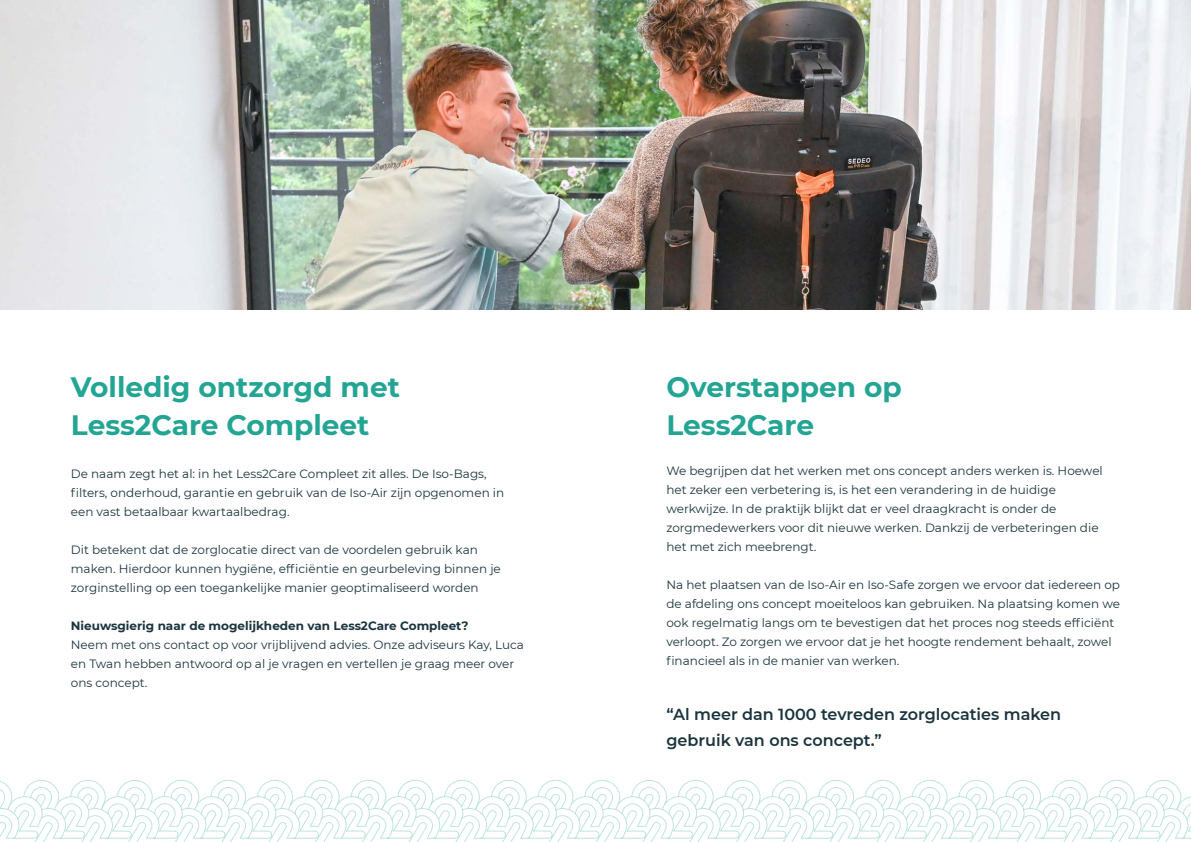
<style>
.page{position:relative;width:1191px;height:842px;background:#fff}
.page>*{position:absolute;margin:0;border:0;box-sizing:border-box;transform-origin:0 0}
.t1{font:700 28px/38px "Montserrat";color:#24a593}
.t2{font:600 16px/26px "Montserrat";color:#1b343d}
.t3{font:12px/19px "Montserrat";color:#1b343d}
.t4{font:700 12px "Montserrat";color:#1b343d}
</style>
<div class="page">
<svg style="left:386px;top:780px;width:805px;height:62px"></svg>
<svg style="left:0;top:780px;width:386px;height:62px"></svg>
<img style="left:0;top:0;width:1191px;height:309px">
<h1 class="t1" style="left:71px;top:367px;width:330px">Volledig ontzorgd met<br>Less2Care Compleet</h1>
<p class="t3" style="left:71px;top:464px;width:435px">De naam zegt het al: in het Less2Care Compleet zit alles. De Iso-Bags, filters, onderhoud, garantie en gebruik van de Iso-Air zijn opgenomen in een vast betaalbaar kwartaalbedrag.</p>
<p class="t3" style="left:71px;top:540px;width:431px">Dit betekent dat de zorglocatie direct van de voordelen gebruik kan maken. Hierdoor kunnen hygiëne, efficiëntie en geurbeleving binnen je zorginstelling op een toegankelijke manier geoptimaliseerd worden</p>
<p class="t4" style="left:71px;top:617px;width:399px">Nieuwsgierig naar de mogelijkheden van Less2Care Compleet?</p>
<p class="t3" style="left:71px;top:635px;width:454px">Neem met ons contact op voor vrijblijvend advies. Onze adviseurs Kay, Luca en Twan hebben antwoord op al je vragen en vertellen je graag meer over ons concept.</p>
<h1 class="t1" style="left:666px;top:367px;width:237px">Overstappen op<br>Less2Care</h1>
<p class="t3" style="left:666px;top:461px;width:438px">We begrijpen dat het werken met ons concept anders werken is. Hoewel het zeker een verbetering is, is het een verandering in de huidige werkwijze. In de praktijk blijkt dat er veel draagkracht is onder de zorgmedewerkers voor dit nieuwe werken. Dankzij de verbeteringen die het met zich meebrengt.</p>
<p class="t3" style="left:666px;top:575px;width:455px">Na het plaatsen van de Iso-Air en Iso-Safe zorgen we ervoor dat iedereen op de afdeling ons concept moeiteloos kan gebruiken. Na plaatsing komen we ook regelmatig langs om te bevestigen dat het proces nog steeds efficiënt verloopt. Zo zorgen we ervoor dat je het hoogte rendement behaalt, zowel financieel als in de manier van werken.</p>
<h2 class="t2" style="left:666px;top:701px;width:396px">“Al meer dan 1000 tevreden zorglocaties maken gebruik van ons concept.”</h2>
</div>
